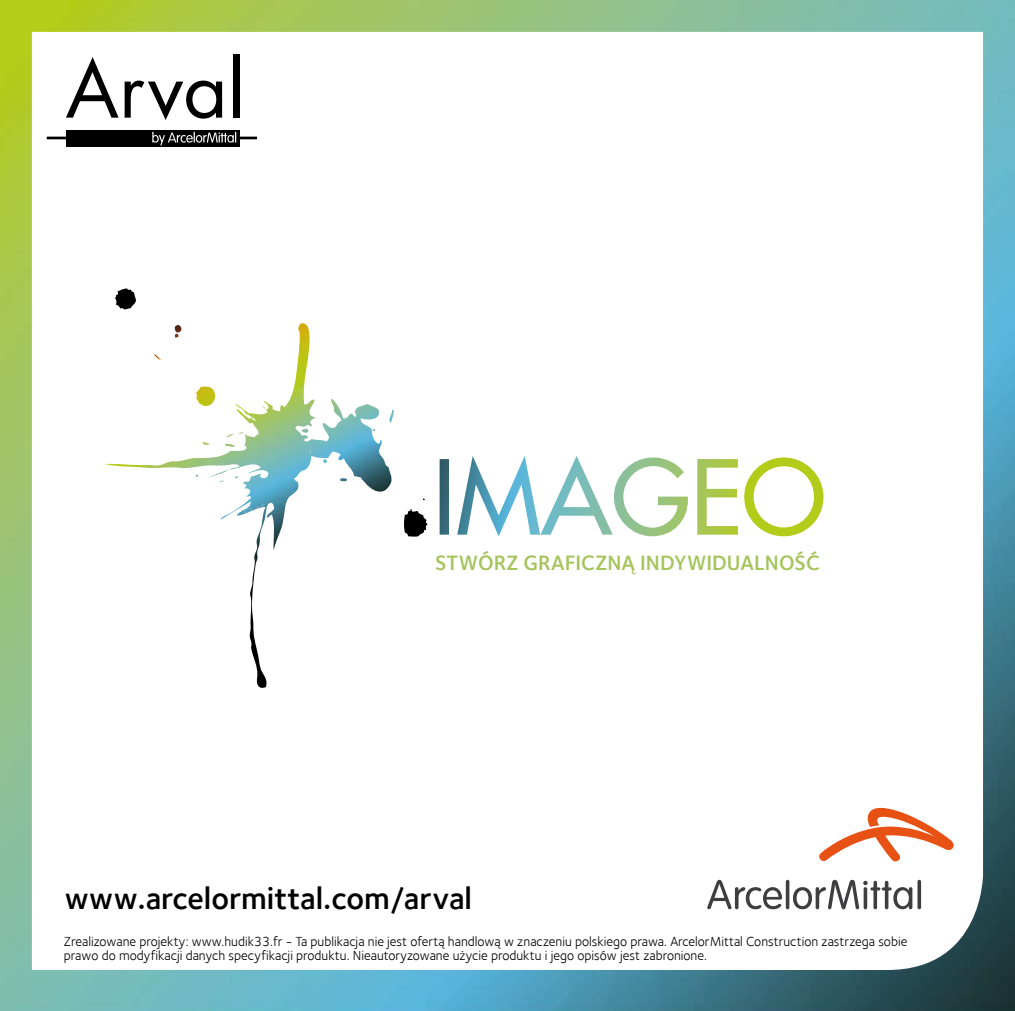
<style>
.page{position:relative;width:1015px;height:1011px;background:#fff}
.page>*{position:absolute;margin:0;border:0;box-sizing:border-box;transform-origin:0 0}
.t1{font:600 31.5px "Foundry Sterling";color:#000}
.t2{font:21.38px "Foundry Sterling Demi Expert CE";color:#a5c45b}
.t3{font:13.5px/13.5px "Foundry Sterling Book CE";color:#000}
</style>
<div class="page">
<img style="left:0;top:0;width:1014px;height:1010px">
<svg style="left:818px;top:807px;width:135px;height:54px"></svg>
<svg style="left:785px;top:879px;width:4px;height:30px"></svg>
<svg style="left:707px;top:879px;width:74px;height:30px"></svg>
<hr style="left:917px;top:879px;width:3px;height:30px;background:#3e3e40;border-radius:2px">
<svg style="left:792px;top:879px;width:120px;height:30px"></svg>
<img style="left:439px;top:459px;width:10px;height:75px">
<img style="left:457px;top:456px;width:83px;height:80px">
<img style="left:540px;top:456px;width:72px;height:78px">
<img style="left:613px;top:457px;width:74px;height:79px">
<img style="left:697px;top:459px;width:40px;height:75px">
<img style="left:744px;top:457px;width:79px;height:79px">
<img style="left:403px;top:509px;width:24px;height:28px">
<svg style="left:387px;top:410px;width:6px;height:13px"></svg>
<img style="left:105px;top:332px;width:196px;height:358px">
<svg style="left:340px;top:478px;width:7px;height:4px"></svg>
<svg style="left:323px;top:459px;width:4px;height:4px"></svg>
<svg style="left:301px;top:428px;width:7px;height:5px"></svg>
<svg style="left:261px;top:405px;width:5px;height:3px"></svg>
<svg style="left:243px;top:504px;width:21px;height:9px"></svg>
<svg style="left:226px;top:432px;width:17px;height:5px"></svg>
<svg style="left:225px;top:443px;width:10px;height:4px"></svg>
<img style="left:207px;top:469px;width:21px;height:9px">
<img style="left:196px;top:386px;width:22px;height:22px">
<svg style="left:202px;top:442px;width:8px;height:3px"></svg>
<svg style="left:174px;top:325px;width:7px;height:13px"></svg>
<svg style="left:153px;top:354px;width:8px;height:6px"></svg>
<img style="left:115px;top:288px;width:21px;height:22px">
<h2 class="t2" style="left:435px;top:550px;width:386px">STWÓRZ GRAFICZNĄ INDYWIDUALNOŚĆ</h2>
<h1 class="t1" style="left:65px;top:879px;width:408px">www.arcelormittal.com/arval</h1>
<p class="t3" style="left:64px;top:934px;width:844px">Zrealizowane projekty: www.hudik33.fr - Ta publikacja nie jest ofertą handlową w znaczeniu polskiego prawa. ArcelorMittal Construction zastrzega sobie prawo do modyfikacji danych specyfikacji produktu. Nieautoryzowane użycie produktu i jego opisów jest zabronione.</p>
</div>
